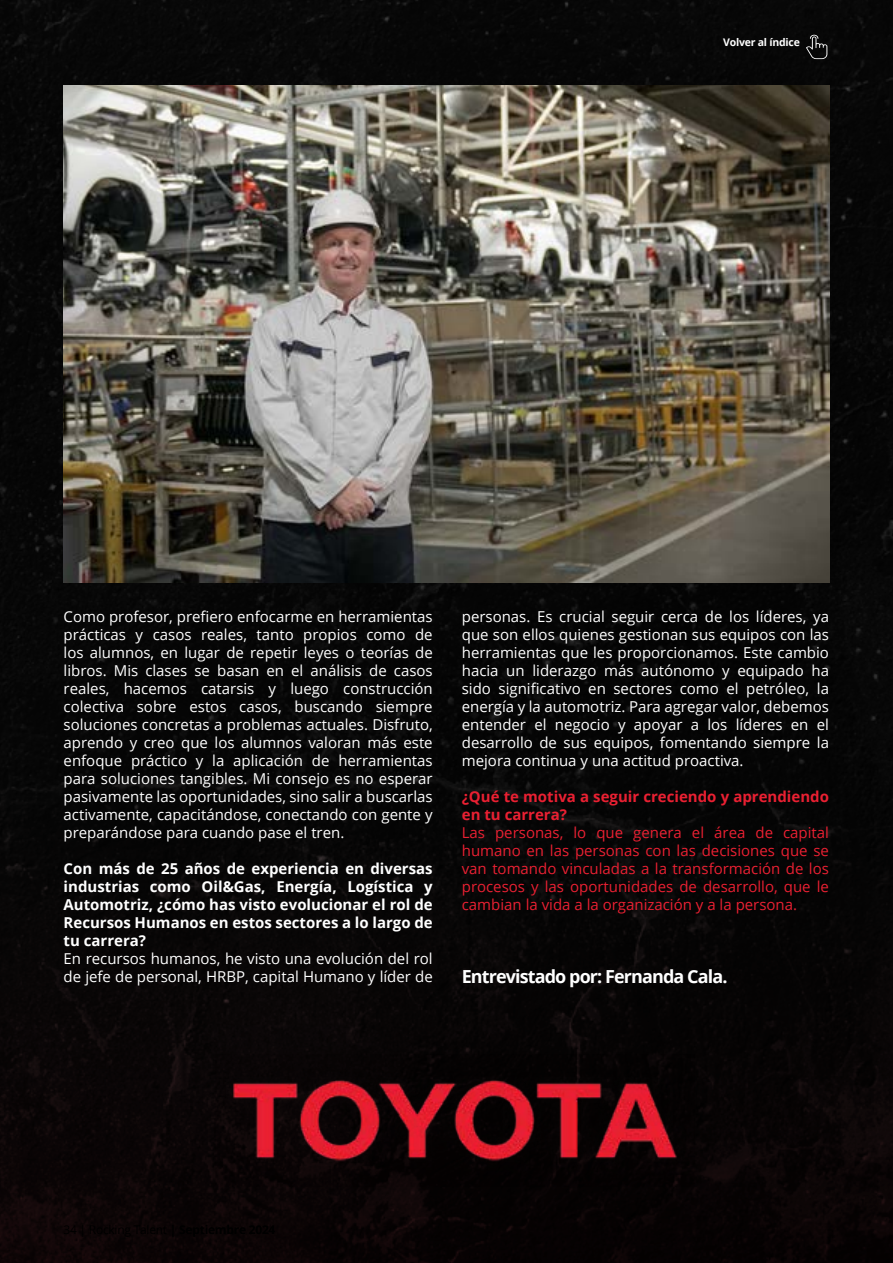
<style>
.page{position:relative;width:893px;height:1263px;background:#070606}
.page>*{position:absolute;margin:0;border:0;box-sizing:border-box;transform-origin:0 0}
.t1{font:700 18px "Open Sans";letter-spacing:-.05em;color:#fff}
.t2{font:15px/18px "Open Sans";color:#fff;text-align:justify}
.t3{font:15px/18px "Open Sans";color:#ea2032;text-align:justify}
.t4{font:700 15px/18px "Open Sans";color:#fff;text-align:justify}
.t5{font:700 15px/18px "Open Sans";color:#ea2032}
.t6{font:700 10.5px "Open Sans";letter-spacing:-.02em;color:#fff}
</style>
<div class="page">
<img style="left:64px;top:85px;width:765px;height:498px">
<img style="left:216px;top:1054px;width:478px;height:132px">
<svg style="left:806px;top:35px;width:21px;height:24px"></svg>
<p class="t6" style="left:723px;top:35px;width:78px">Volver al índice</p>
<p class="t2" style="left:64px;top:607px;width:371px">Como profesor, prefiero enfocarme en herramientas prácticas y casos reales, tanto propios como de los alumnos, en lugar de repetir leyes o teorías de libros. Mis clases se basan en el análisis de casos reales, hacemos catarsis y luego construcción colectiva sobre estos casos, buscando siempre soluciones concretas a problemas actuales. Disfruto, aprendo y creo que los alumnos valoran más este enfoque práctico y la aplicación de herramientas para soluciones tangibles. Mi consejo es no esperar pasivamente las oportunidades, sino salir a buscarlas activamente, capacitándose, conectando con gente y preparándose para cuando pase el tren.</p>
<p class="t4" style="left:64px;top:859px;width:371px">Con más de 25 años de experiencia en diversas industrias como Oil&amp;Gas, Energía, Logística y Automotriz, ¿cómo has visto evolucionar el rol de Recursos Humanos en estos sectores a lo largo de tu carrera?</p>
<p class="t2" style="left:64px;top:949px;width:371px">En recursos humanos, he visto una evolución del rol de jefe de personal, HRBP, capital Humano y líder de</p>
<p class="t2" style="left:462px;top:607px;width:369px">personas. Es crucial seguir cerca de los líderes, ya que son ellos quienes gestionan sus equipos con las herramientas que les proporcionamos. Este cambio hacia un liderazgo más autónomo y equipado ha sido significativo en sectores como el petróleo, la energía y la automotriz. Para agregar valor, debemos entender el negocio y apoyar a los líderes en el desarrollo de sus equipos, fomentando siempre la mejora continua y una actitud proactiva.</p>
<p class="t5" style="left:462px;top:787px;width:369px">¿Qué te motiva a seguir creciendo y aprendiendo en tu carrera?</p>
<p class="t3" style="left:462px;top:823px;width:369px">Las personas, lo que genera el área de capital humano en las personas con las decisiones que se van tomando vinculadas a la transformación de los procesos y las oportunidades de desarrollo, que le cambian la vida a la organización y a la persona.</p>
<p class="t1" style="left:462px;top:964px;width:267px">Entrevistado por: Fernanda Cala.</p>
</div>
